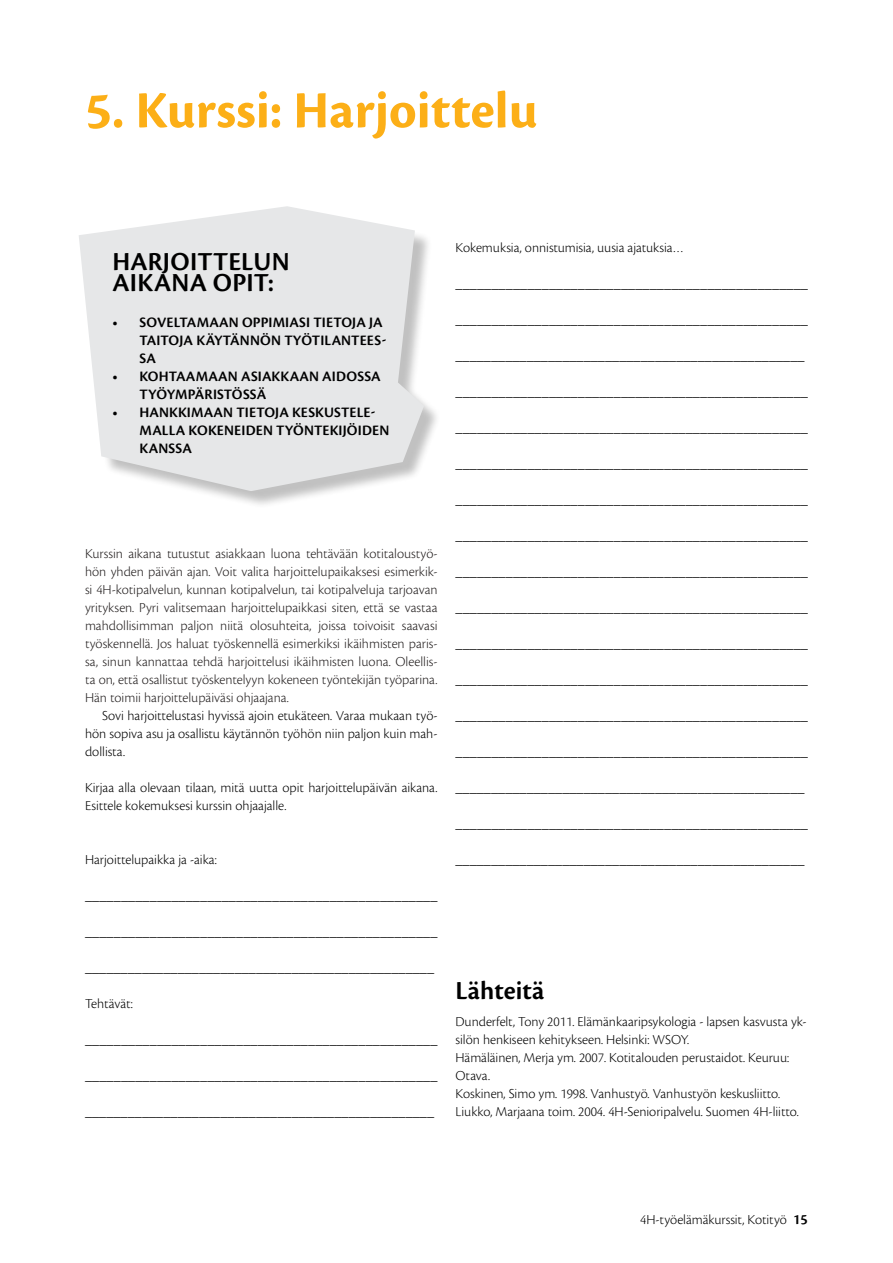
<style>
.page{position:relative;width:893px;height:1263px;background:#fff}
.page>*{position:absolute;margin:0;border:0;box-sizing:border-box;transform-origin:0 0}
.t1{font:700 54px "Cronos Pro";color:#fcaf17}
.t2{font:600 27px/21px "Cronos Pro";letter-spacing:.005em;color:#000}
.t3{font:600 15px/18px "Cronos Pro";letter-spacing:.01em;color:#000}
.t4{font:300 14.25px/18px "Cronos Pro";color:#000}
.t5{font:300 14.25px/18px "Cronos Pro";color:#231f1f;text-align:justify}
.s1{font-weight:600;font-size:15px}
</style>
<div class="page">
<div style="left:81px;top:209px;width:361px;height:300px;background:#000;opacity:.25"></div>
<svg style="left:79px;top:206px;width:345px;height:285px;background:#e7e8e8"></svg>
<h1 class="t1" style="left:85px;top:79px;width:454px">5. Kurssi: Harjoittelu</h1>
<h2 class="t2" style="left:113px;top:251px;width:175px">HARJOITTELUN<br>AIKANA OPIT:</h2>
<p class="t3" style="left:113px;top:314px;width:108px">• SOVELTAMAAN</p>
<p class="t3" style="left:140px;top:314px;width:248px;text-indent:103px">OPPIMIASI TIETOJA JA<br>TAITOJA KÄYTÄNN ÖN TYÖTILANTEES-<br>SA</p>
<p class="t3" style="left:113px;top:368px;width:107px">• KOHTAAMAAN</p>
<p class="t3" style="left:241px;top:368px;width:59px">ASIAKKAAN</p>
<p class="t3" style="left:322px;top:368px;width:60px">AIDOSSA</p>
<p class="t3" style="left:140px;top:386px;width:128px">TYÖYMPÄRISTÖSSÄ</p>
<p class="t3" style="left:113px;top:404px;width:102px">• HAN KKIMAAN</p>
<p class="t3" style="left:140px;top:404px;width:249px;text-indent:97px">TIETOJA KESKUSTELE-<br>MALLA KOKENEIDEN TYÖNTEKIJÖIDEN<br>KAN SSA</p>
<p class="t5" style="left:85px;top:545px;width:354px">Kurssin aikana tutustut asiakkaan luona tehtävään kotitaloustyö&shy;hön yhden päivän ajan. Voit valita harjoittelupaikaksesi esimerkik&shy;si 4H-kotipalvelun, kunnan kotipalvelun, tai kotipalveluja tarjoavan yrityksen. Pyri valitsemaan harjoittelupaikkasi siten, että se vastaa mahdollisimman paljon niitä olosuhteita, joissa toivoisit saavasi työskennellä. Jos haluat työskennellä esimerkiksi ikäihmisten paris&shy;sa, sinun kannattaa tehdä harjoittelusi ikäihmisten luona. Oleellis&shy;ta on, että osallistut työskentelyyn kokeneen työntekijän työparina.<br>Hän toimii harjoittelupäiväsi ohjaajana.</p>
<p class="t4" style="left:85px;top:706px;width:354px;text-align:justify;text-indent:17px">Sovi harjoittelustasi hyvissä ajoin etukäteen. Varaa mukaan työ&shy;hön sopiva asu ja osallistu käytännön työhön niin paljon kuin mah&shy;dollista.</p>
<p class="t4" style="left:85px;top:778px;width:354px">Kirjaa alla olevaan tilaan, mitä uutta opit harjoittelupäivän aikana.<br>Esittele kokemuksesi kurssin ohjaajalle.</p>
<p class="t4" style="left:85px;top:850px;width:133px">Harjoittelupaikka ja -aika:</p>
<p class="t4" style="left:85px;top:886px;width:354px">_________________________________________________</p>
<p class="t4" style="left:85px;top:922px;width:354px">_________________________________________________</p>
<p class="t4" style="left:85px;top:958px;width:351px">_________________________________________________</p>
<p class="t4" style="left:85px;top:994px;width:49px">Tehtävät:</p>
<p class="t4" style="left:85px;top:1030px;width:354px">_________________________________________________</p>
<p class="t4" style="left:85px;top:1066px;width:354px">_________________________________________________</p>
<p class="t4" style="left:85px;top:1102px;width:351px">_________________________________________________</p>
<p class="t4" style="left:455px;top:238px;width:230px">Kokemuksia, onnistumisia, uusia ajatuksia…</p>
<p class="t4" style="left:455px;top:274px;width:354px">_________________________________________________</p>
<p class="t4" style="left:455px;top:310px;width:354px">_________________________________________________</p>
<p class="t4" style="left:455px;top:346px;width:351px">_________________________________________________</p>
<p class="t4" style="left:455px;top:382px;width:354px">_________________________________________________</p>
<p class="t4" style="left:455px;top:418px;width:354px">_________________________________________________</p>
<p class="t4" style="left:455px;top:454px;width:354px">_________________________________________________</p>
<p class="t4" style="left:455px;top:490px;width:354px">_________________________________________________</p>
<p class="t4" style="left:455px;top:526px;width:354px">_________________________________________________</p>
<p class="t4" style="left:455px;top:562px;width:354px">_________________________________________________</p>
<p class="t4" style="left:455px;top:598px;width:354px">_________________________________________________</p>
<p class="t4" style="left:455px;top:634px;width:354px">_________________________________________________</p>
<p class="t4" style="left:455px;top:670px;width:354px">_________________________________________________</p>
<p class="t4" style="left:455px;top:706px;width:354px">_________________________________________________</p>
<p class="t4" style="left:455px;top:742px;width:354px">_________________________________________________</p>
<p class="t4" style="left:455px;top:778px;width:351px">_________________________________________________</p>
<p class="t4" style="left:455px;top:814px;width:354px">_________________________________________________</p>
<p class="t4" style="left:455px;top:850px;width:351px">_________________________________________________</p>
<h2 class="t2" style="left:455px;top:980px;width:90px">LÄHTEITÄ</h2>
<p class="t4" style="left:455px;top:1013px;width:352px">Dunderfelt, Tony 2011. Elämänkaaripsykologia - lapsen kasvusta yk&shy;silön henkiseen kehitykseen. Helsinki: WSOY.<br>Hämäläinen, Merja ym. 2007. Kotitalouden perustaidot. Keuruu:<br>Otava.<br>Koskinen, Simo ym. 1998. Vanhustyö. Vanhustyön keskusliitto.<br>Liukko, Marjaana toim. 2004. 4H-Senioripalvelu. Suomen 4H-liitto.</p>
<p class="t4" style="left:640px;top:1211px;width:169px">4H-työelämäkurssit, Kotityö <span class="s1">15</span></p>
</div>
